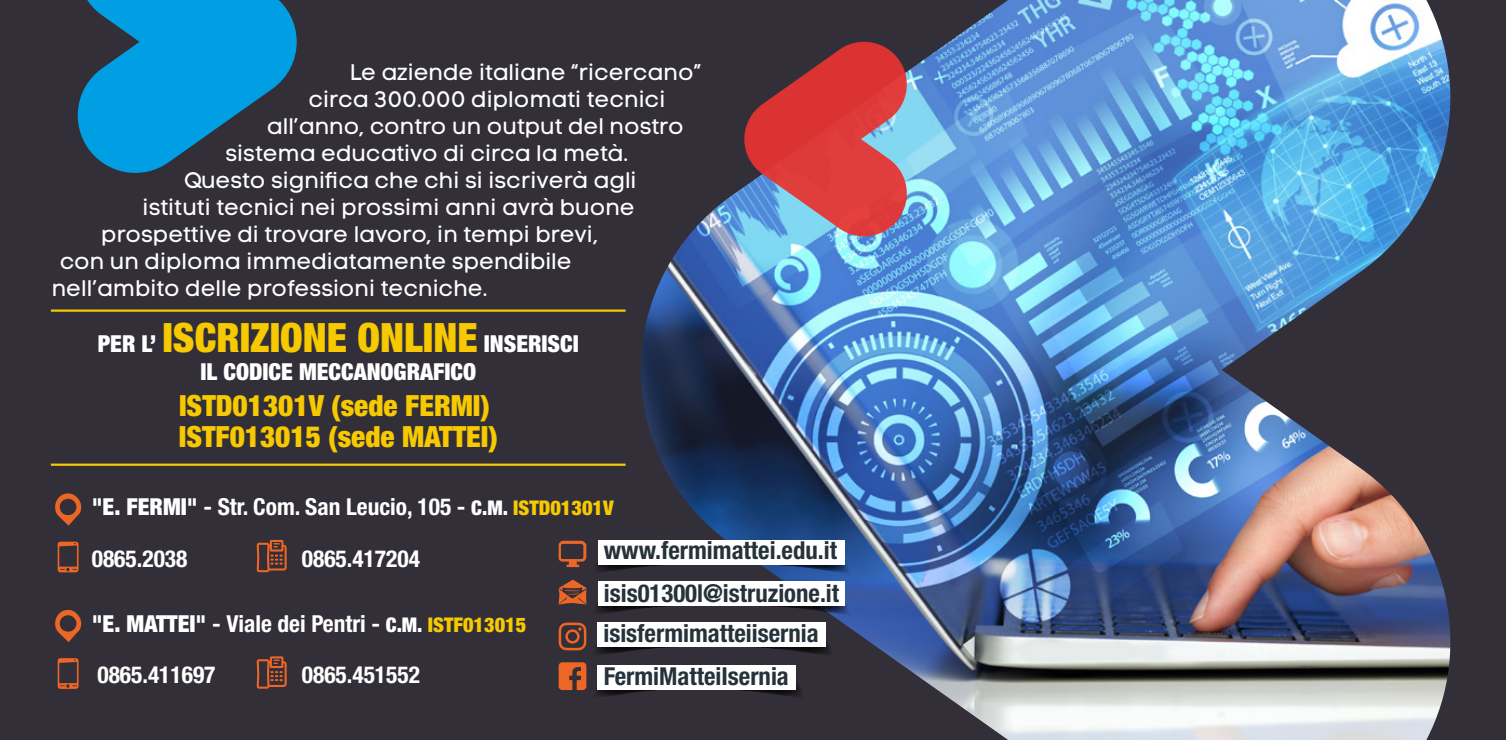
<style>
.page{position:relative;width:1506px;height:740px;background:#fff}
.page>*{position:absolute;margin:0;border:0;box-sizing:border-box;transform-origin:0 0}
.t1{font:900 condensed 40.5px "Helvetica Neue LT Std";color:#f6c901}
.t2{font:900 condensed 29.25px/31.5px "Helvetica Neue LT Std";color:#f6c901}
.t3{font:700 condensed 24.75px "Helvetica Neue LT Std";color:#263239}
.t4{font:700 condensed 23.4px "Helvetica Neue LT Std";color:#fff}
.t5{font:900 condensed 23.4px "Helvetica Neue LT Std";color:#fff}
.t6{font:22.5px "Code Pro LC";color:#fff}
.s1{font-size:23.4px;color:#fff}
.s2{font-weight:900}
.s3{font-weight:900;font-size:20.25px}
.s4{font-weight:900;font-size:20.25px;color:#f6c901}
</style>
<div class="page">
<div style="left:0;top:0;width:1505px;height:740px;background:#332f39"></div>
<img style="left:641px;top:0;width:810px;height:740px">
<svg style="left:77px;top:0;width:220px;height:173px"></svg>
<svg style="left:744px;top:42px;width:162px;height:194px"></svg>
<div style="left:598px;top:540px;width:246px;height:24px;background:#fff"></div>
<svg style="left:558px;top:541px;width:293px;height:159px"></svg>
<svg style="left:257px;top:656px;width:30px;height:33px"></svg>
<svg style="left:58px;top:658px;width:21px;height:31px"></svg>
<svg style="left:55px;top:609px;width:27px;height:33px"></svg>
<svg style="left:257px;top:540px;width:30px;height:32px"></svg>
<svg style="left:58px;top:542px;width:21px;height:30px"></svg>
<svg style="left:55px;top:493px;width:27px;height:33px"></svg>
<hr style="left:51px;top:309px;width:574px;height:3px;background:#f6c901">
<hr style="left:51px;top:463px;width:574px;height:3px;background:#f6c901">
<p class="t6" style="left:350px;top:60px;width:353px">Le aziende italiane “ricercano”</p>
<p class="t6" style="left:308px;top:87px;width:358px">circa 300.000 diplomati tecnici</p>
<p class="t6" style="left:267px;top:114px;width:418px">all’anno, contro un output del nostro</p>
<p class="t6" style="left:225px;top:141px;width:404px">sistema educativo di circa la metà.</p>
<p class="t6" style="left:184px;top:168px;width:454px">Questo significa che chi si iscriverà agli</p>
<p class="t6" style="left:143px;top:195px;width:493px">istituti tecnici nei prossimi anni avrà buone</p>
<p class="t6" style="left:101px;top:222px;width:498px">prospettive di trovare lavoro, in tempi brevi,</p>
<p class="t6" style="left:60px;top:249px;width:513px">con un diploma immediatamente spendibile</p>
<p class="t6" style="left:52px;top:276px;width:437px">nell’ambito delle professioni tecniche.</p>
<h1 class="t1" style="left:98px;top:313px;width:482px"><span class="s1">PER L’</span> ISCRIZIONE ONLINE <span class="s1">INSERISCI</span></h1>
<p class="t5" style="left:200px;top:358px;width:277px">IL CODICE MECCANOGRAFICO</p>
<h2 class="t2" style="left:179px;top:389px;width:320px">ISTD01301V (sede FERMI)<br>ISTF013015 (sede MATTEI)</h2>
<p class="t4" style="left:92px;top:493px;width:523px">"<span class="s2">E. FERMI</span>" - Str. Com. San Leucio, 105 - <span class="s3">C.M.</span> <span class="s4">ISTD01301V</span></p>
<p class="t4" style="left:92px;top:544px;width:97px">0865.2038</p>
<p class="t4" style="left:302px;top:544px;width:120px">0865.417204</p>
<p class="t3" style="left:604px;top:535px;width:235px">www.fermimattei.edu.it</p>
<p class="t4" style="left:92px;top:609px;width:436px">"<span class="s2">E. MATTEI</span>" - Viale dei Pentri - <span class="s3">C.M.</span> <span class="s4">ISTF013015</span></p>
<p class="t4" style="left:97px;top:660px;width:120px">0865.411697</p>
<p class="t4" style="left:302px;top:660px;width:120px">0865.451552</p>
<p class="t3" style="left:604px;top:578px;width:237px">isis01300l@istruzione.it</p>
<p class="t3" style="left:603px;top:618px;width:217px">isisfermimatteiisernia</p>
<p class="t3" style="left:604px;top:661px;width:186px">FermiMatteiIsernia</p>
</div>
